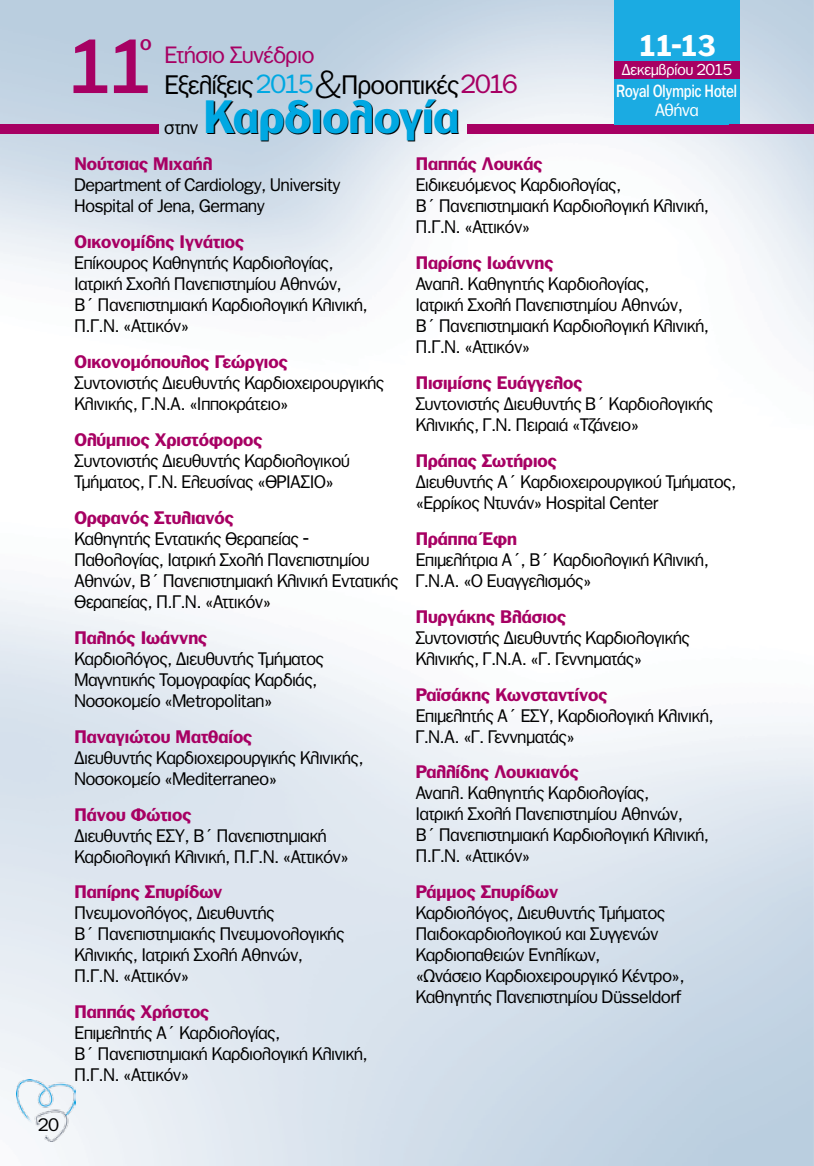
<style>
.page{position:relative;width:814px;height:1166px;background:#fff}
.page>*{position:absolute;margin:0;border:0;box-sizing:border-box;transform-origin:0 0}
.t1{font:73.67px "PF Franklin Gothic Med";color:#a70063}
.t2{font:700 44.98px "PF Franklin Gothic";color:#000}
.t3{font:700 28.88px "PF Franklin Gothic";color:#fff}
.t4{font:25.72px "PF Franklin Gothic";letter-spacing:-.005em;color:#000}
.t5{font:22.75px "PF Franklin Gothic";color:#a70063}
.t6{font:20.47px "PF Franklin Gothic Med";color:#a70063}
.t7{font:18.38px "PF Franklin Gothic";color:#000}
.t8{font:17.5px/21px "PF Franklin Gothic";color:#000}
.t9{font:700 17.5px "PF Franklin Gothic";color:#a70063}
.t10{font:16.97px "PF Franklin Gothic Med";letter-spacing:.01em;color:#fff;scale:.8 1}
.t11{font:16.97px "PF Franklin Gothic";letter-spacing:-.01em;color:#fff}
.t12{font:15.22px "PF Franklin Gothic";letter-spacing:.01em;color:#fff}
.s1{font-size:25.38px;color:#00a8e2}
.s2{font-weight:300;font-size:37.62px}
.s3{font-size:25.38px;color:#a70063}
</style>
<div class="page">
<img style="left:0;top:0;width:814px;height:1166px">
<div style="left:0;top:124px;width:159px;height:10px;background:#a70063"></div>
<div style="left:467px;top:124px;width:272px;height:10px;background:#a70063"></div>
<div style="left:614px;top:0;width:125px;height:124px;background:#1babe2"></div>
<div style="left:614px;top:61px;width:125px;height:18px;background:#a70063"></div>
<div style="left:728px;top:124px;width:86px;height:10px;background:#a70063"></div>
<img style="left:16px;top:1079px;width:60px;height:62px">
<p class="t8" style="left:38px;top:1114px;width:22px">20</p>
<p class="t6" style="left:140px;top:31px;width:13px">o</p>
<h1 class="t1" style="left:67px;top:24px;width:87px">11</h1>
<h3 class="t5" style="left:165px;top:42px;width:151px">Ετήσιο Συνέδριο</h3>
<h2 class="t2" style="left:204px;top:91px;width:257px">Καρδιολογία</h2>
<h3 class="t4" style="left:165px;top:70px;width:354px">Εξελίξεις<span class="s1">2015</span><span class="s2">&amp;</span>Προοπτικές<span class="s3">2016</span></h3>
<p class="t7" style="left:165px;top:117px;width:35px">στην</p>
<h3 class="t3" style="left:638px;top:29px;width:79px">11-13</h3>
<p class="t12" style="left:621px;top:61px;width:112px">∆εκεµβρίου 2015</p>
<p class="t10" style="left:616px;top:81px;width:152px">Royal Olympic Hotel</p>
<p class="t11" style="left:655px;top:100px;width:45px">Αθήνα</p>
<p class="t9" style="left:74px;top:154px;width:139px">Νούτσιας Μιχαήλ</p>
<p class="t8" style="left:74px;top:174px;width:267px">Department of Cardiology, University<br>Hospital of Jena, Germany</p>
<p class="t9" style="left:74px;top:232px;width:171px">Οικονομίδης Ιγνάτιος</p>
<p class="t8" style="left:74px;top:252px;width:294px">Eπίκουρος Καθηγητής Καρδιολογίας, Ιατρική Σχολή Πανεπιστημίου Αθηνών,<br>Β΄ Πανεπιστημιακή Καρδιολογική Κλινική, Π.Γ.Ν. «Αττικόν»</p>
<p class="t9" style="left:74px;top:351px;width:215px">Οικονομόπουλος Γεώργιος</p>
<p class="t8" style="left:74px;top:372px;width:311px">Συντονιστής Διευθυντής Καρδιοχειρουργικής<br>Κλινικής, Γ.Ν.Α. «Ιπποκράτειο»</p>
<p class="t9" style="left:74px;top:429px;width:189px">Ολύμπιος Χριστόφορος</p>
<p class="t8" style="left:74px;top:450px;width:277px">Συντονιστής Διευθυντής Καρδιολογικού<br>Τμήματος, Γ.Ν. Ελευσίνας «ΘΡΙΑΣΙΟ»</p>
<p class="t9" style="left:74px;top:507px;width:161px">Ορφανός Στυλιανός</p>
<p class="t8" style="left:74px;top:528px;width:325px">Καθηγητής Εντατικής Θεραπείας - Παθολογίας, Ιατρική Σχολή Πανεπιστημίου Αθηνών, Β΄ Πανεπιστημιακή Κλινική Εντατικής Θεραπείας, Π.Γ.Ν. «Αττικόν»</p>
<p class="t9" style="left:74px;top:627px;width:134px">Παληός Ιωάννης</p>
<p class="t8" style="left:74px;top:648px;width:251px">Καρδιολόγος, Διευθυντής Τμήματος<br>Μαγνητικής Τομογραφίας Καρδιάς,<br>Νοσοκομείο «Metropolitan»</p>
<p class="t9" style="left:74px;top:726px;width:179px">Παναγιώτου Ματθαίος</p>
<p class="t8" style="left:74px;top:747px;width:290px">Διευθυντής Καρδιοχειρουργικής Κλινικής,<br>Νοσοκομείο «Mediterraneo»</p>
<p class="t9" style="left:74px;top:804px;width:118px">Πάνου Φώτιος</p>
<p class="t8" style="left:74px;top:825px;width:276px">Διευθυντής ΕΣΥ, Β΄ Πανεπιστημιακή<br>Καρδιολογική Κλινική, Π.Γ.Ν. «Αττικόν»</p>
<p class="t9" style="left:74px;top:882px;width:149px">Παπίρης Σπυρίδων</p>
<p class="t8" style="left:74px;top:902px;width:271px">Πνευμονολόγος, Διευθυντής<br>Β΄ Πανεπιστημιακής Πνευμονολογικής<br>Κλινικής, Ιατρική Σχολή Αθηνών,<br>Π.Γ.Ν. «Αττικόν»</p>
<p class="t9" style="left:74px;top:1002px;width:136px">Παππάς Χρήστος</p>
<p class="t8" style="left:74px;top:1022px;width:294px">Επιμελητής Α΄ Καρδιολογίας,<br>Β΄ Πανεπιστημιακή Καρδιολογική Κλινική,<br>Π.Γ.Ν. «Αττικόν»</p>
<p class="t9" style="left:415px;top:154px;width:128px">Παππάς Λουκάς</p>
<p class="t8" style="left:415px;top:174px;width:294px">Ειδικευόμενος Καρδιολογίας,<br>Β΄ Πανεπιστημιακή Καρδιολογική Κλινική,<br>Π.Γ.Ν. «Αττικόν»</p>
<p class="t9" style="left:415px;top:252px;width:139px">Παρίσης Ιωάννης</p>
<p class="t8" style="left:415px;top:273px;width:294px">Αναπλ. Καθηγητής Καρδιολογίας,<br>Ιατρική Σχολή Πανεπιστημίου Αθηνών,<br>Β΄ Πανεπιστημιακή Καρδιολογική Κλινική,<br>Π.Γ.Ν. «Αττικόν»</p>
<p class="t9" style="left:415px;top:372px;width:168px">Πισιμίσης Ευάγγελος</p>
<p class="t8" style="left:415px;top:393px;width:299px">Συντονιστής Διευθυντής B΄ Καρδιολογικής<br>Κλινικής, Γ.Ν. Πειραιά «Τζάνειο»</p>
<p class="t9" style="left:415px;top:450px;width:143px">Πράπας Σωτήριος</p>
<p class="t8" style="left:415px;top:471px;width:322px">Διευθυντής Α΄ Καρδιοχειρουργικού Τμήματος, «Ερρίκος Ντυνάν» Hospital Center</p>
<p class="t9" style="left:415px;top:528px;width:103px">Πράππα Έφη</p>
<p class="t8" style="left:415px;top:549px;width:294px">Επιμελήτρια Α΄, Β΄ Καρδιολογική Kλινική,<br>Γ.Ν.Α. «Ο Ευαγγελισμός»</p>
<p class="t9" style="left:415px;top:606px;width:152px">Πυργάκης Βλάσιος</p>
<p class="t8" style="left:415px;top:627px;width:275px">Συντονιστής Διευθυντής Καρδιολογικής<br>Κλινικής, Γ.Ν.Α. «Γ. Γεννηματάς»</p>
<p class="t9" style="left:415px;top:684px;width:193px">Ραϊσάκης Κωνσταντίνος</p>
<p class="t8" style="left:415px;top:705px;width:299px">Επιμελητής Α΄ ΕΣΥ, Καρδιολογική Κλινική,<br>Γ.Ν.Α. «Γ. Γεννηματάς»</p>
<p class="t9" style="left:415px;top:762px;width:165px">Ραλλίδης Λουκιανός</p>
<p class="t8" style="left:415px;top:782px;width:294px">Αναπλ. Καθηγητής Καρδιολογίας,<br>Ιατρική Σχολή Πανεπιστημίου Αθηνών,<br>Β΄ Πανεπιστημιακή Καρδιολογική Κλινική,<br>Π.Γ.Ν. «Αττικόν»</p>
<p class="t9" style="left:415px;top:882px;width:144px">Ράμμος Σπυρίδων</p>
<p class="t8" style="left:415px;top:902px;width:270px">Καρδιολόγος, Διευθυντής Τμήματος Παιδοκαρδιολογικού και Συγγενών Καρδιοπαθειών Ενηλίκων,<br>«Ωνάσειο Καρδιοχειρουργικό Κέντρο», Καθηγητής Πανεπιστημίου Düsseldorf</p>
</div>
